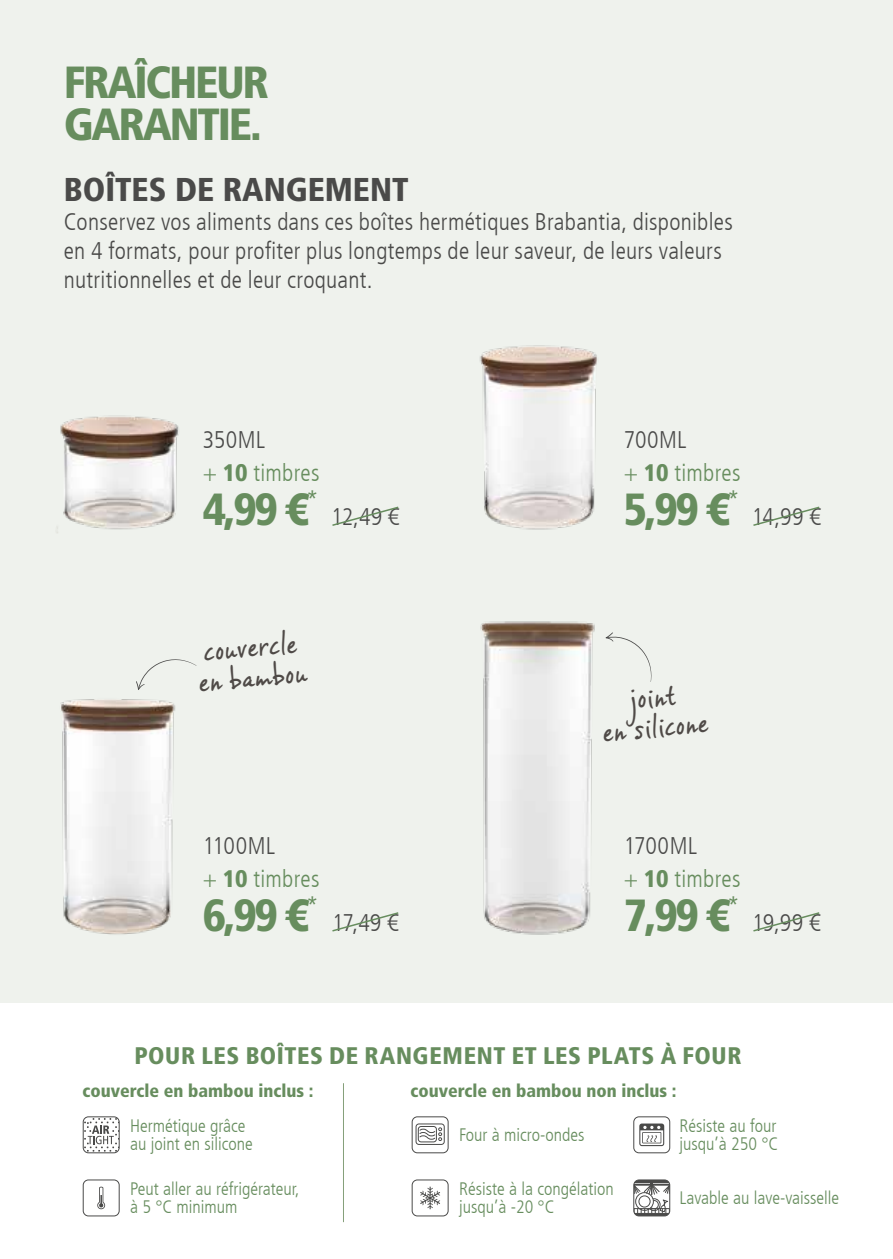
<style>
.page{position:relative;width:893px;height:1259px;background:#fff}
.page>*{position:absolute;margin:0;border:0;box-sizing:border-box;transform-origin:0 0}
.t1{font:900 condensed 45px/42.6px "Frutiger LT Com";letter-spacing:-.05em;color:#678d5e}
.t2{font:900 condensed 33px "Frutiger LT Com";color:#4a4a49}
.t3{font:30px/30px "Vince Hand IIC";color:#4f4a47;text-align:center}
.t4{font:300 condensed 26.1px "Frutiger LT Com";color:#678d5e}
.t5{font:300 condensed 24px/28.8px "Frutiger LT Com";letter-spacing:.01em;color:#4a4a49}
.t6{font:300 condensed 24px "Frutiger LT Com";letter-spacing:.01em;color:#678d5e}
.t7{font:900 condensed 24px "Frutiger LT Com";letter-spacing:.025em;color:#678d5e}
.t8{font:300 condensed 18px/18px "Frutiger LT Com";color:#678d5e}
.t9{font:900 condensed 18px "Frutiger LT Com";color:#678d5e}
.s1{font-weight:900}
.s2{font-weight:900;font-size:45px;color:#678d5e}
</style>
<div class="page">
<div style="left:0;top:0;width:893px;height:1003px;background:#eff2ed"></div>
<img style="left:60px;top:699px;width:116px;height:236px">
<img style="left:57px;top:415px;width:122px;height:118px">
<img style="left:479px;top:345px;width:118px;height:185px">
<img style="left:480px;top:621px;width:115px;height:314px">
<svg style="left:332px;top:506px;width:67px;height:20px"></svg>
<svg style="left:332px;top:912px;width:67px;height:20px"></svg>
<svg style="left:753px;top:506px;width:67px;height:20px"></svg>
<svg style="left:753px;top:912px;width:67px;height:20px"></svg>
<svg style="left:605px;top:632px;width:47px;height:50px"></svg>
<svg style="left:136px;top:659px;width:60px;height:31px"></svg>
<hr style="left:343px;top:1083px;width:1px;height:139px;background:#86a07a">
<svg style="left:83px;top:1117px;width:36px;height:35px"></svg>
<div style="left:83px;top:1116px;width:37px;height:37px;border:1px solid #4a4a49;border-radius:5px"></div>
<div style="left:634px;top:1180px;width:36px;height:2px;background:#4a4a49;border:1px solid #4a4a49"></div>
<div style="left:634px;top:1213px;width:36px;height:3px;background:#4a4a49;border:1px solid #4a4a49"></div>
<svg style="left:635px;top:1182px;width:33px;height:31px"></svg>
<hr style="left:634px;top:1208px;width:36px;height:1px;background:#4a4a49">
<div style="left:633px;top:1179px;width:37px;height:37px;border:1px solid #4a4a49;border-radius:5px"></div>
<svg style="left:416px;top:1123px;width:29px;height:21px"></svg>
<div style="left:412px;top:1116px;width:37px;height:37px;border:1px solid #4a4a49;border-radius:5px"></div>
<div style="left:412px;top:1179px;width:37px;height:37px;border:1px solid #4a4a49;border-radius:5px"></div>
<svg style="left:420px;top:1186px;width:20px;height:23px"></svg>
<div style="left:633px;top:1116px;width:37px;height:37px;border:1px solid #4a4a49;border-radius:5px"></div>
<svg style="left:639px;top:1123px;width:25px;height:23px"></svg>
<div style="left:83px;top:1179px;width:37px;height:37px;border:1px solid #4a4a49;border-radius:5px"></div>
<svg style="left:97px;top:1186px;width:8px;height:23px"></svg>
<h1 class="t1" style="left:64px;top:60px;width:207px">FRAÎCHEUR<br>GARANTIE.</h1>
<h2 class="t2" style="left:64px;top:169px;width:346px">BOÎTES DE RANGEMENT</h2>
<p class="t5" style="left:64px;top:208px;width:671px">Conservez vos aliments dans ces boîtes hermétiques Brabantia, disponibles en 4 formats, pour profiter plus longtemps de leur saveur, de leurs valeurs nutritionnelles et de leur croquant.</p>
<p class="t5" style="left:203px;top:426px;width:64px">350ML</p>
<p class="t5" style="left:624px;top:426px;width:64px">700ML</p>
<p class="t6" style="left:203px;top:459px;width:118px">+ <span class="s1">10</span> timbres</p>
<p class="t6" style="left:624px;top:459px;width:118px">+ <span class="s1">10</span> timbres</p>
<p class="t4" style="left:306px;top:486px;width:14px">*</p>
<p class="t5" style="left:203px;top:503px;width:198px"><span class="s2">4,99 €</span> 12,49 €</p>
<p class="t4" style="left:727px;top:486px;width:14px">*</p>
<p class="t5" style="left:624px;top:503px;width:199px"><span class="s2">5,99 €</span> 14,99 €</p>
<p class="t3" style="left:194px;top:635px;width:111px;text-align:left;rotate:-5deg">couvercle en bambou</p>
<p class="t3" style="left:598px;top:685px;width:108px;rotate:-5deg">joint<br>en silicone</p>
<p class="t5" style="left:203px;top:831px;width:74px">1100ML</p>
<p class="t5" style="left:624px;top:831px;width:75px">1700ML</p>
<p class="t6" style="left:203px;top:865px;width:118px">+ <span class="s1">10</span> timbres</p>
<p class="t6" style="left:624px;top:865px;width:118px">+ <span class="s1">10</span> timbres</p>
<p class="t4" style="left:306px;top:892px;width:14px">*</p>
<p class="t5" style="left:203px;top:908px;width:197px"><span class="s2">6,99 €</span> 17,49 €</p>
<p class="t4" style="left:727px;top:892px;width:14px">*</p>
<p class="t5" style="left:624px;top:908px;width:198px"><span class="s2">7,99 €</span> 19,99 €</p>
<p class="t7" style="left:134px;top:1041px;width:609px">POUR LES BOÎTES DE RANGEMENT ET LES PLATS À FOUR</p>
<p class="t9" style="left:83px;top:1079px;width:233px">couvercle en bambou inclus :</p>
<p class="t9" style="left:410px;top:1079px;width:268px">couvercle en bambou non inclus :</p>
<p class="t8" style="left:130px;top:1117px;width:124px">Hermétique grâce au joint en silicone</p>
<p class="t8" style="left:459px;top:1126px;width:127px">Four à micro-ondes</p>
<p class="t8" style="left:459px;top:1180px;width:156px">Résiste à la congélation jusqu’à -20 °C</p>
<p class="t8" style="left:130px;top:1180px;width:171px">Peut aller au réfrigérateur, à 5 °C minimum</p>
<p class="t8" style="left:679px;top:1117px;width:100px">Résiste au four jusqu’à 250 °C</p>
<p class="t8" style="left:679px;top:1189px;width:161px">Lavable au lave-vaisselle</p>
</div>
